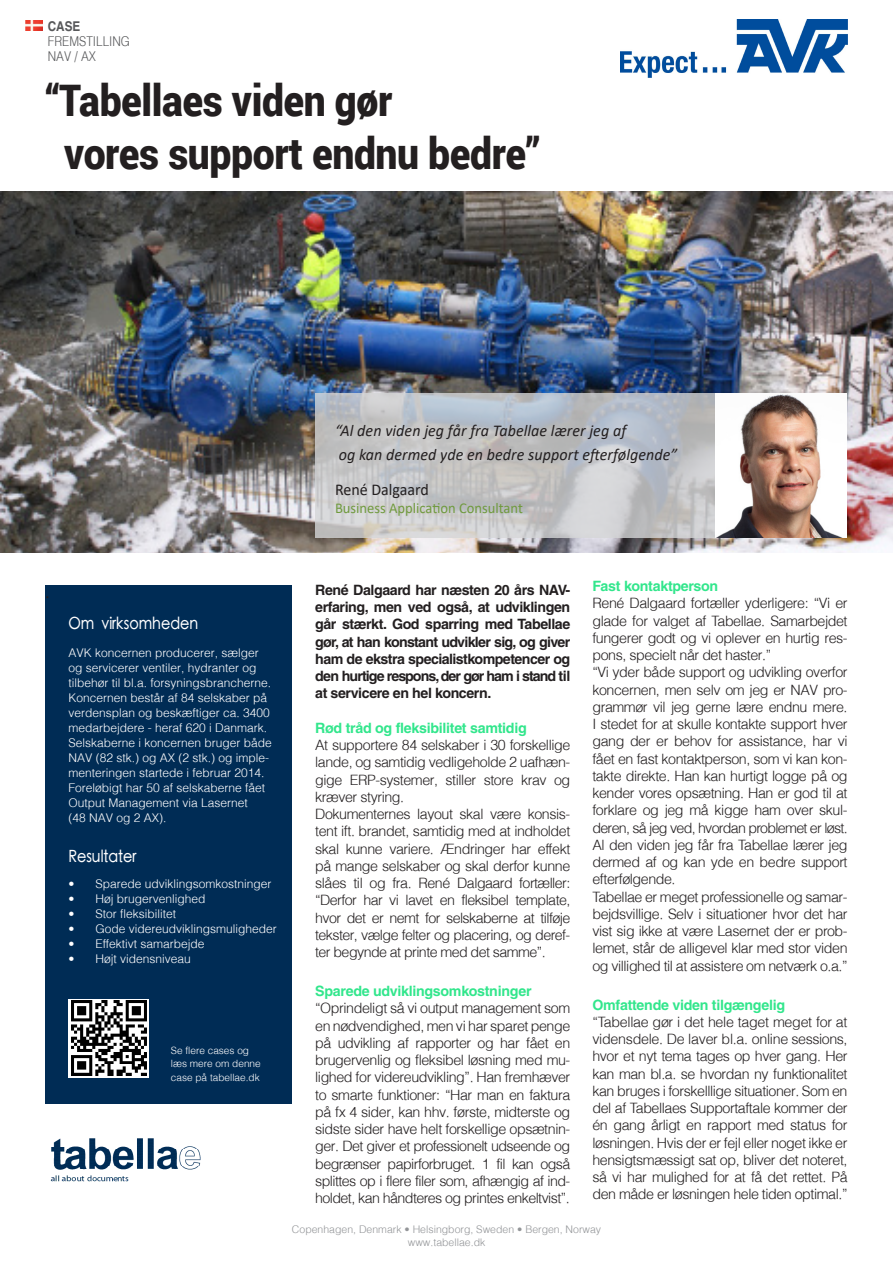
<style>
.page{position:relative;width:893px;height:1263px;background:#fff}
.page>*{position:absolute;margin:0;border:0;box-sizing:border-box;transform-origin:0 0}
.t1{font:900 43.5px "Roboto";letter-spacing:-.01em;color:#231f20;scale:.9 1}
.t2{font:18px "Minion Pro";color:#231f20}
.t3{font:italic 16.5px/24px "Calibri";letter-spacing:.005em;color:#231f20}
.t4{font:500 16.5px "ST Heiti K";color:#fff;scale:.87 1}
.t5{font:16.5px "Calibri";color:#231f20}
.t6{font:15px "Calibri";color:#709a3e}
.t7{font:300 14.25px/17.2px "Helv";letter-spacing:-.03em;color:#231f20;text-align:justify}
.t8{font:700 14.25px/17.2px "Helvetica";letter-spacing:-.045em;color:#231f20;text-align:justify}
.t9{font:700 14.25px "Helvetica";letter-spacing:-.02em;color:#32e68c}
.t10{font:300 13.5px "Helv";color:#57585a;scale:.87 1}
.t11{font:700 13.5px "Helvetica";color:#57585a;scale:.87 1}
.t12{font:300 12px/15px "Helv";color:#fff}
.t13{font:300 10.5px "Helv";color:#939598}
.t14{font:300 10.05px "Helv";color:#fff}
</style>
<div class="page">
<img style="left:0;top:191px;width:893px;height:362px">
<div style="left:45px;top:585px;width:247px;height:518px;background:#002c55"></div>
<svg style="left:315px;top:393px;width:401px;height:145px"></svg>
<img style="left:716px;top:393px;width:131px;height:145px">
<img style="left:51px;top:1138px;width:150px;height:32px">
<img style="left:50px;top:1175px;width:79px;height:7px">
<div style="left:68px;top:999px;width:81px;height:79px;background:linear-gradient(to bottom,#fff,#fff)"></div>
<img style="left:72px;top:1001px;width:75px;height:75px">
<img style="left:25px;top:20px;width:18px;height:11px">
<img style="left:620px;top:20px;width:228px;height:58px">
<p class="t11" style="left:48px;top:18px;width:39px">CASE</p>
<p class="t10" style="left:48px;top:32px;width:96px">FREMSTILLING</p>
<p class="t10" style="left:48px;top:47px;width:57px">NAV / AX</p>
<p class="t1" style="left:45px;top:70px;width:387px">“Tabellaes viden gør</p>
<p class="t1" style="left:64px;top:123px;width:530px">vores support endnu bedre”</p>
<p class="t3" style="left:335px;top:418px;width:344px">“Al den viden jeg får fra Tabellae lærer jeg af<br>og kan dermed yde en bedre support efterfølgende”</p>
<p class="t5" style="left:335px;top:478px;width:95px">René Dalgaard</p>
<p class="t6" style="left:335px;top:498px;width:189px">Business Application Consultant</p>
<p class="t2" style="left:45px;top:580px;width:6px">.</p>
<p class="t4" style="left:68px;top:615px;width:151px">Om virksomheden</p>
<p class="t12" style="left:68px;top:645px;width:204px">AVK koncernen producerer, sælger og servicerer ventiler, hydranter og tilbehør til bl.a. forsyningsbrancherne.</p>
<p class="t12" style="left:68px;top:690px;width:203px">Koncernen består af 84 selskaber på verdensplan og beskæftiger ca. 3400 medarbejdere - heraf 620 i Danmark.</p>
<p class="t12" style="left:68px;top:735px;width:205px">Selskaberne i koncernen bruger både<br>NAV (82 stk.) og AX (2 stk.) og imple&shy;menteringen startede i februar 2014.<br>Foreløbigt har 50 af selskaberne fået<br>Output Management via Lasernet<br>(48 NAV og 2 AX).</p>
<p class="t4" style="left:68px;top:848px;width:80px">Resultater</p>
<p class="t12" style="left:68px;top:876px;width:205px">• Sparede udviklingsomkostninger</p>
<p class="t12" style="left:68px;top:891px;width:139px">• Høj brugervenlighed</p>
<p class="t12" style="left:68px;top:906px;width:109px">• Stor fleksibilitet</p>
<p class="t12" style="left:68px;top:921px;width:210px">• Gode videreudviklingsmuligheder</p>
<p class="t12" style="left:68px;top:936px;width:138px">• Effektivt samarbejde</p>
<p class="t12" style="left:68px;top:951px;width:124px">• Højt vidensniveau</p>
<p class="t14" style="left:171px;top:1044px;width:80px">Se flere cases og</p>
<p class="t14" style="left:171px;top:1057px;width:91px">læs mere om denne</p>
<p class="t14" style="left:171px;top:1071px;width:90px">case på tabellae.dk</p>
<p class="t9" style="left:592px;top:577px;width:127px">Fast kontaktperson</p>
<p class="t7" style="left:592px;top:594px;width:257px">René Dalgaard fortæller yderligere: “Vi er glade for valget af Tabellae. Samarbejdet fungerer godt og vi oplever en hurtig res&shy;pons, specielt når det haster.”</p>
<p class="t7" style="left:592px;top:663px;width:257px">“Vi yder både support og udvikling overfor koncernen, men selv om jeg er NAV pro&shy;grammør vil jeg gerne lære endnu mere.<br>I stedet for at skulle kontakte support hver gang der er behov for assistance, har vi fået en fast kontaktperson, som vi kan kon&shy;takte direkte. Han kan hurtigt logge på og kender vores opsætning. Han er god til at forklare og jeg må kigge ham over skul&shy;deren, så jeg ved, hvordan problemet er løst.</p>
<p class="t7" style="left:592px;top:836px;width:257px">Al den viden jeg får fra Tabellae lærer jeg dermed af og kan yde en bedre support efterfølgende.</p>
<p class="t7" style="left:592px;top:887px;width:257px">Tabellae er meget professionelle og samar&shy;bejdsvillige. Selv i situationer hvor det har vist sig ikke at være Lasernet der er prob&shy;lemet, står de alligevel klar med stor viden og villighed til at assistere om netværk o.a.”</p>
<p class="t9" style="left:592px;top:996px;width:194px">Omfattende viden tilgængelig</p>
<p class="t7" style="left:592px;top:1013px;width:257px">“Tabellae gør i det hele taget meget for at vidensdele. De laver bl.a. online sessions, hvor et nyt tema tages op hver gang. Her kan man bl.a. se hvordan ny funktionalitet kan bruges i forskelllige situationer. Som en del af Tabellaes Supportaftale kommer der én gang årligt en rapport med status for løsningen. Hvis der er fejl eller noget ikke er hensigtsmæssigt sat op, bliver det noteret, så vi har mulighed for at få det rettet. På den måde er løsningen hele tiden optimal.”</p>
<p class="t13" style="left:292px;top:1222px;width:311px">Copenhagen, Denmark • Helsingborg, Sweden • Bergen, Norway</p>
<p class="t13" style="left:408px;top:1236px;width:79px">www.tabellae.dk</p>
<p class="t8" style="left:315px;top:581px;width:257px">René Dalgaard har næsten 20 års NAV&shy;erfaring, men ved også, at udviklingen går stærkt. God sparring med Tabellae gør, at han konstant udvikler sig, og giver ham de ekstra specialistkompetencer og den hurtige respons, der gør ham i stand til at servicere en hel koncern.</p>
<p class="t9" style="left:315px;top:719px;width:213px">Rød tråd og fleksibilitet samtidig</p>
<p class="t7" style="left:315px;top:736px;width:257px">At supportere 84 selskaber i 30 forskellige lande, og samtidig vedligeholde 2 uafhæn&shy;gige ERP-systemer, stiller store krav og kræver styring.</p>
<p class="t7" style="left:315px;top:805px;width:257px">Dokumenternes layout skal være konsis&shy;tent ift. brandet, samtidig med at indholdet skal kunne variere. Ændringer har effekt på mange selskaber og skal derfor kunne slåes til og fra. René Dalgaard fortæller: “Derfor har vi lavet en fleksibel template, hvor det er nemt for selskaberne at tilføje tekster, vælge felter og placering, og deref&shy;ter begynde at printe med det samme”.</p>
<p class="t9" style="left:315px;top:982px;width:218px">Sparede udviklingsomkostninger</p>
<p class="t7" style="left:315px;top:999px;width:257px">“Oprindeligt så vi output management som en nødvendighed, men vi har sparet penge på udvikling af rapporter og har fået en brugervenlig og fleksibel løsning med mu&shy;lighed for videreudvikling”. Han fremhæver to smarte funktioner: “Har man en faktura på fx 4 sider, kan hhv. første, midterste og sidste sider have helt forskellige opsætnin&shy;ger. Det giver et professionelt udseende og begrænser papirforbruget. 1 fil kan også splittes op i flere filer som, afhængig af ind&shy;holdet, kan håndteres og printes enkeltvist”.</p>
</div>
